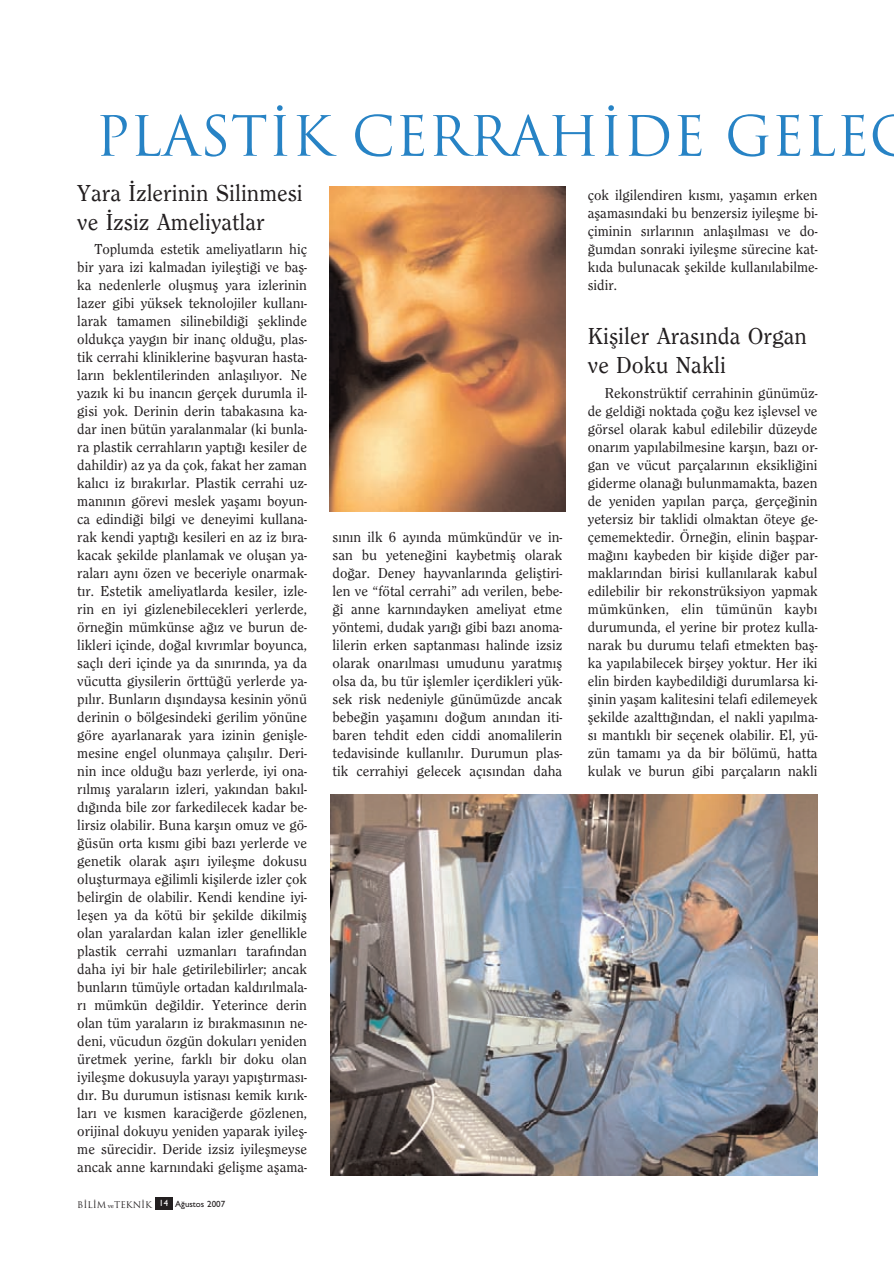
<style>
.page{position:relative;width:894px;height:1262px;background:#fff}
.page>*{position:absolute;margin:0;border:0;box-sizing:border-box;transform-origin:0 0}
.t1{font:54px "Trajan";color:#2783c5}
.t2{font:500 24px/28.8px "Clearface";color:#231f20}
.t3{font:500 15px/18px "Clearface";color:#231f20;text-align:justify}
.t4{font:9px "Trajan Plain";color:#231f20}
.s1{font-family:"Bookman Old Style";font-size:6px}
.s2{font-family:"Gill Sans";font-weight:500}
</style>
<div class="page">
<div style="left:155px;top:1197px;width:17px;height:12px;background:#231f20"></div>
<img style="left:330px;top:794px;width:487px;height:381px">
<img style="left:329px;top:186px;width:236px;height:325px">
<h1 class="t1" style="left:95px;top:104px;width:818px">PLAST‹K CERRAH‹DE GELEC</h1>
<h2 class="t2" style="left:77px;top:178px;width:227px">Yara ‹zlerinin Silinmesi ve ‹zsiz Ameliyatlar</h2>
<p class="t3" style="left:77px;top:240px;width:231px;text-indent:17px">Toplumda estetik ameliyatlar›n hiç bir yara izi kalmadan iyileflti¤i ve bafl&shy;ka nedenlerle oluflmufl yara izlerinin lazer gibi yüksek teknolojiler kullan›- larak tamamen silinebildi¤i fleklinde oldukça yayg›n bir inanç oldu¤u, plas&shy;tik cerrahi kliniklerine baflvuran hasta&shy;lar›n beklentilerinden anlafl›l›yor. Ne yaz›k ki bu inanc›n gerçek durumla il&shy;gisi yok. Derinin derin tabakas›na ka&shy;dar inen bütün yaralanmalar (ki bunla&shy;ra plastik cerrahlar›n yapt›¤› kesiler de dahildir) az ya da çok, fakat her zaman kal›c› iz b›rak›rlar. Plastik cerrahi uz&shy;man›n›n görevi meslek yaflam› boyun&shy;ca edindi¤i bilgi ve deneyimi kullana&shy;rak kendi yapt›¤› kesileri en az iz b›ra&shy;kacak flekilde planlamak ve oluflan ya&shy;ralar› ayn› özen ve beceriyle onarmak&shy;t›r. Estetik ameliyatlarda kesiler, izle&shy;rin en iyi gizlenebilecekleri yerlerde, örne¤in mümkünse a¤›z ve burun de&shy;likleri içinde, do¤al k›vr›mlar boyunca, saçl› deri içinde ya da s›n›r›nda, ya da vücutta giysilerin örttü¤ü yerlerde ya&shy;p›l›r. Bunlar›n d›fl›ndaysa kesinin yönü derinin o bölgesindeki gerilim yönüne göre ayarlanarak yara izinin geniflle&shy;mesine engel olunmaya çal›fl›l›r. Deri&shy;nin ince oldu¤u baz› yerlerde, iyi ona&shy;r›lm›fl yaralar›n izleri, yak›ndan bak›l&shy;d›¤›nda bile zor farkedilecek kadar be&shy;lirsiz olabilir. Buna karfl›n omuz ve gö-¤üsün orta k›sm› gibi baz› yerlerde ve genetik olarak afl›r› iyileflme dokusu oluflturmaya e¤ilimli kiflilerde izler çok belirgin de olabilir. Kendi kendine iyi&shy;leflen ya da kötü bir flekilde dikilmifl olan yaralardan kalan izler genellikle plastik cerrahi uzmanlar› taraf›ndan daha iyi bir hale getirilebilirler; ancak bunlar›n tümüyle ortadan kald›r›lmala&shy;r› mümkün de¤ildir. Yeterince derin olan tüm yaralar›n iz b›rakmas›n›n ne&shy;deni, vücudun özgün dokular› yeniden üretmek yerine, farkl› bir doku olan iyileflme dokusuyla yaray› yap›flt›rmas›- d›r. Bu durumun istisnas› kemik k›r›k&shy;lar› ve k›smen karaci¤erde gözlenen, orijinal dokuyu yeniden yaparak iyilefl&shy;me sürecidir. Deride izsiz iyileflmeyse ancak anne karn›ndaki geliflme aflama-</p>
<p class="t4" style="left:77px;top:1199px;width:149px">B‹L‹M <span class="s1">ve</span>TEKN‹K <sup>14</sup> <span class="s2">A¤ustos 2007</span></p>
<p class="t3" style="left:332px;top:528px;width:231px">s›n›n ilk 6 ay›nda mümkündür ve in&shy;san bu yetene¤ini kaybetmifl olarak do¤ar. Deney hayvanlar›nda gelifltiri&shy;len ve “fötal cerrahi” ad› verilen, bebe-¤i anne karn›ndayken ameliyat etme yöntemi, dudak yar›¤› gibi baz› anoma&shy;lilerin erken saptanmas› halinde izsiz olarak onar›lmas› umudunu yaratm›fl olsa da, bu tür ifllemler içerdikleri yük&shy;sek risk nedeniyle günümüzde ancak bebe¤in yaflam›n› do¤um an›ndan iti&shy;baren tehdit eden ciddi anomalilerin tedavisinde kullan›l›r. Durumun plas&shy;tik cerrahiyi gelecek aç›s›ndan daha</p>
<p class="t3" style="left:588px;top:186px;width:231px">çok ilgilendiren k›sm›, yaflam›n erken aflamas›ndaki bu benzersiz iyileflme bi&shy;çiminin s›rlar›n›n anlafl›lmas› ve do-¤umdan sonraki iyileflme sürecine kat&shy;k›da bulunacak flekilde kullan›labilme&shy;sidir.</p>
<h2 class="t2" style="left:588px;top:321px;width:221px">Kifliler Aras›nda Organ ve Doku Nakli</h2>
<p class="t3" style="left:588px;top:384px;width:231px;text-indent:17px">Rekonstrüktif cerrahinin günümüz&shy;de geldi¤i noktada ço¤u kez ifllevsel ve görsel olarak kabul edilebilir düzeyde onar›m yap›labilmesine karfl›n, baz› or&shy;gan ve vücut parçalar›n›n eksikli¤ini giderme olana¤› bulunmamakta, bazen de yeniden yap›lan parça, gerçe¤inin yetersiz bir taklidi olmaktan öteye ge&shy;çememektedir. Örne¤in, elinin baflpar&shy;ma¤›n› kaybeden bir kiflide di¤er par&shy;maklar›ndan birisi kullan›larak kabul edilebilir bir rekonstrüksiyon yapmak mümkünken, elin tümünün kayb› durumunda, el yerine bir protez kulla&shy;narak bu durumu telafi etmekten bafl&shy;ka yap›labilecek birfley yoktur. Her iki elin birden kaybedildi¤i durumlarsa ki&shy;flinin yaflam kalitesini telafi edilemeyek flekilde azaltt›¤›ndan, el nakli yap›lma&shy;s› mant›kl› bir seçenek olabilir. El, yü&shy;zün tamam› ya da bir bölümü, hatta kulak ve burun gibi parçalar›n nakli</p>
</div>
